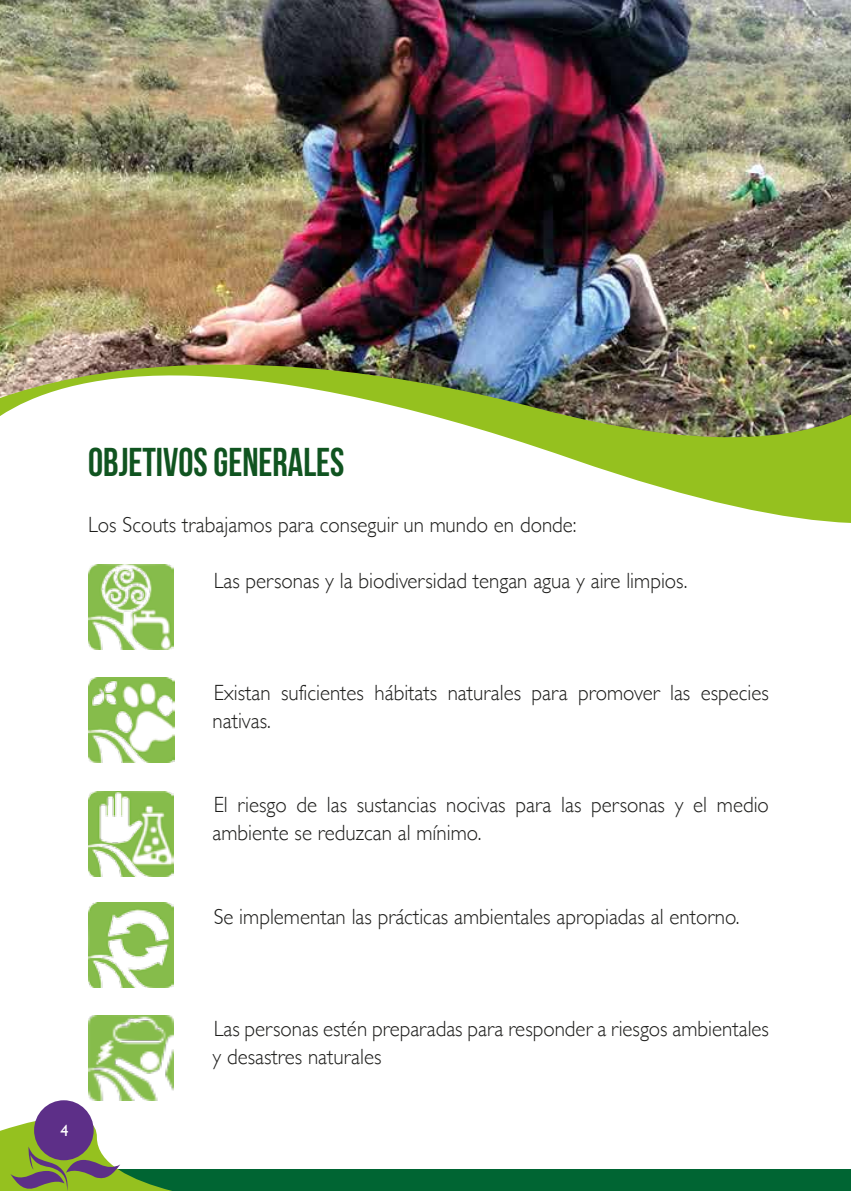
<style>
.page{position:relative;width:851px;height:1191px;background:#fff}
.page>*{position:absolute;margin:0;border:0;box-sizing:border-box;transform-origin:0 0}
.t1{font:700 40px "Bebas Neue";color:#105420;scale:.95 1}
.t2{font:300 22px/28px "Gill Sans";color:#1d1d1b;scale:.95 1}
.t3{font:16px "Gill Sans";color:#fff}
</style>
<div class="page">
<svg style="left:546px;top:450px;width:304px;height:73px;fill:#95c11f"></svg>
<svg style="left:850px;top:1169px;width:1px;height:22px"></svg>
<div style="left:0;top:1169px;width:850px;height:22px;background:#006533"></div>
<svg style="left:0;top:1100px;width:172px;height:91px"></svg>
<img style="left:88px;top:1015px;width:85px;height:85px">
<img style="left:88px;top:902px;width:85px;height:85px">
<img style="left:88px;top:792px;width:85px;height:85px">
<img style="left:88px;top:564px;width:85px;height:85px">
<img style="left:89px;top:677px;width:85px;height:85px">
<img style="left:0;top:0;width:850px;height:450px">
<h1 class="t1" style="left:88px;top:440px;width:271px">OBJETIVOS GENERALES</h1>
<p class="t2" style="left:88px;top:509px;width:515px">Los Scouts trabajamos para conseguir un mundo en donde:</p>
<p class="t2" style="left:214px;top:565px;width:500px">Las personas y la biodiversidad tengan agua y aire limpios.</p>
<p class="t2" style="left:212px;top:677px;width:587px">Existan suficientes hábitats naturales para promover las especies nativas.</p>
<p class="t2" style="left:212px;top:789px;width:587px">El riesgo de las sustancias nocivas para las personas y el medio ambiente se reduzcan al mínimo.</p>
<p class="t2" style="left:214px;top:901px;width:555px">Se implementan las prácticas ambientales apropiadas al entorno.</p>
<p class="t3" style="left:60px;top:1121px;width:9px">4</p>
<p class="t2" style="left:212px;top:1013px;width:587px">Las personas estén preparadas para responder a riesgos ambientales y desastres naturales</p>
</div>
